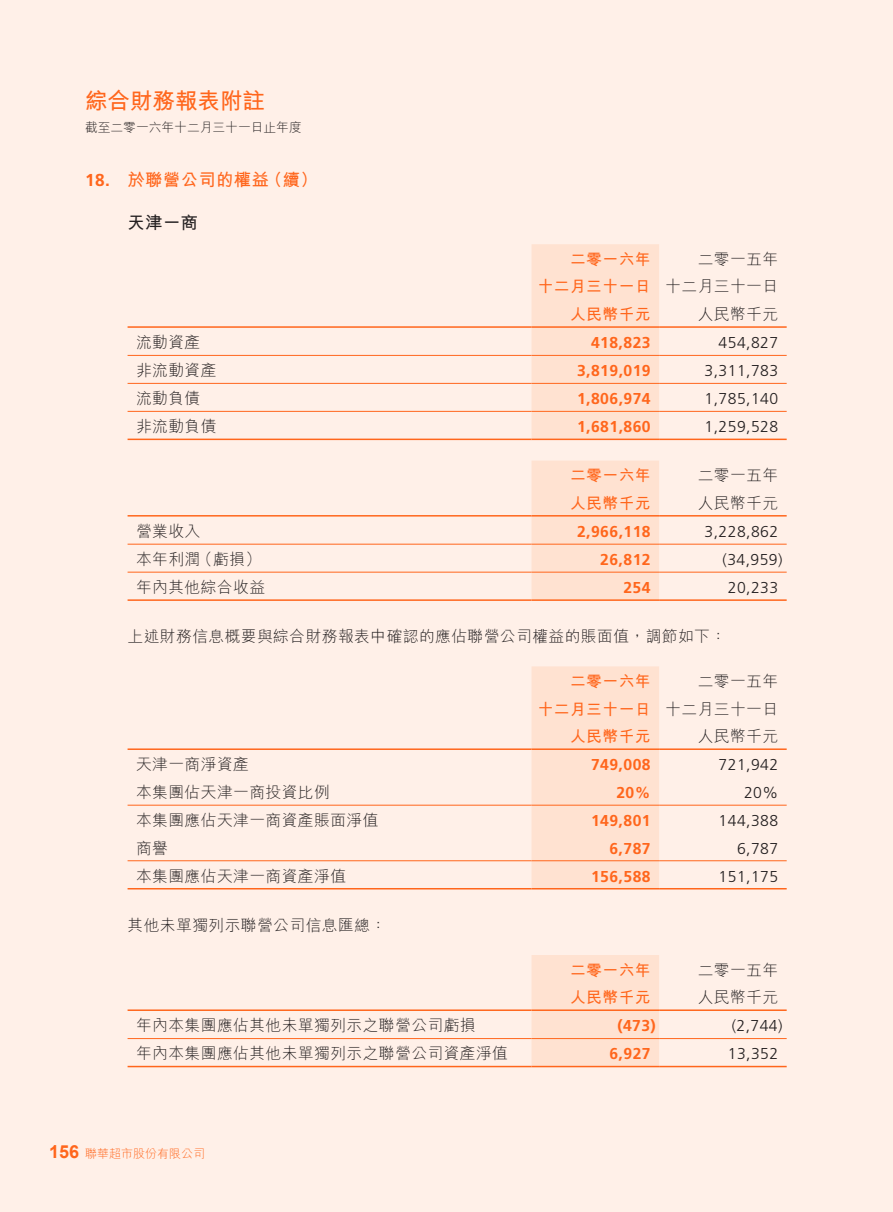
<style>
.page{position:relative;width:893px;height:1212px;background:#fff0e8}
.page>*{position:absolute;margin:0;border:0;box-sizing:border-box;transform-origin:0 0}
.t1{font:700 22.5px "M Hei HK";color:#ff661c}
.t2{font:700 17.25px "M Hei HK";letter-spacing:.03em;color:#ff661c}
.t3{font:700 17.25px "M Hei HK";color:#231f20}
.t4{font:300 15.75px "M Hei HK";letter-spacing:.03em;color:#231f20}
.t5{font:300 15.75px "Frutiger LT Std";letter-spacing:.03em;color:#231f20}
.t6{font:700 15.75px "Frutiger LT Std";letter-spacing:.03em;color:#ff661c}
.t7{font:700 15.75px "M Hei HK";letter-spacing:.03em;color:#ff661c}
.t8{font:300 12.75px "M Hei HK";color:#231f20}
.t9{font:300 12px "M Hei HK";color:#ff661c}
.s1{font-family:"Frutiger LT Std"}
.s2{font-weight:300;color:#231f20}
.s3{font-family:"Arial";font-weight:700;font-size:18px}
</style>
<div class="page">
<div style="left:531px;top:244px;width:128px;height:195px;background:#ffe2d1"></div>
<hr style="left:128px;top:326px;width:403px;height:2px;background:#ff661c">
<hr style="left:531px;top:326px;width:128px;height:2px;background:#ff661c">
<hr style="left:659px;top:326px;width:128px;height:2px;background:#ff661c">
<hr style="left:128px;top:355px;width:403px;height:1px;background:#ff661c">
<hr style="left:531px;top:355px;width:128px;height:1px;background:#ff661c">
<hr style="left:659px;top:355px;width:128px;height:1px;background:#ff661c">
<hr style="left:128px;top:383px;width:403px;height:1px;background:#ff661c">
<hr style="left:531px;top:383px;width:128px;height:1px;background:#ff661c">
<hr style="left:659px;top:383px;width:128px;height:1px;background:#ff661c">
<hr style="left:128px;top:411px;width:403px;height:1px;background:#ff661c">
<hr style="left:531px;top:411px;width:128px;height:1px;background:#ff661c">
<hr style="left:659px;top:411px;width:128px;height:1px;background:#ff661c">
<hr style="left:128px;top:439px;width:403px;height:1px;background:#ff661c">
<hr style="left:531px;top:439px;width:128px;height:1px;background:#ff661c">
<hr style="left:659px;top:439px;width:128px;height:1px;background:#ff661c">
<div style="left:531px;top:461px;width:128px;height:138px;background:#ffe2d1"></div>
<hr style="left:128px;top:515px;width:403px;height:1px;background:#ff661c">
<hr style="left:531px;top:515px;width:128px;height:1px;background:#ff661c">
<hr style="left:659px;top:515px;width:128px;height:1px;background:#ff661c">
<hr style="left:128px;top:544px;width:403px;height:1px;background:#ff661c">
<hr style="left:531px;top:544px;width:128px;height:1px;background:#ff661c">
<hr style="left:659px;top:544px;width:128px;height:1px;background:#ff661c">
<hr style="left:128px;top:572px;width:403px;height:1px;background:#ff661c">
<hr style="left:531px;top:572px;width:128px;height:1px;background:#ff661c">
<hr style="left:659px;top:572px;width:128px;height:1px;background:#ff661c">
<hr style="left:128px;top:599px;width:403px;height:2px;background:#ff661c">
<hr style="left:531px;top:599px;width:128px;height:2px;background:#ff661c">
<hr style="left:659px;top:599px;width:128px;height:2px;background:#ff661c">
<div style="left:531px;top:666px;width:128px;height:222px;background:#ffe2d1"></div>
<hr style="left:128px;top:748px;width:403px;height:2px;background:#ff661c">
<hr style="left:531px;top:748px;width:128px;height:2px;background:#ff661c">
<hr style="left:659px;top:748px;width:128px;height:2px;background:#ff661c">
<hr style="left:128px;top:805px;width:403px;height:1px;background:#ff661c">
<hr style="left:531px;top:805px;width:128px;height:1px;background:#ff661c">
<hr style="left:659px;top:805px;width:128px;height:1px;background:#ff661c">
<hr style="left:128px;top:860px;width:403px;height:1px;background:#ff661c">
<hr style="left:531px;top:860px;width:128px;height:1px;background:#ff661c">
<hr style="left:659px;top:860px;width:128px;height:1px;background:#ff661c">
<hr style="left:128px;top:888px;width:403px;height:1px;background:#ff661c">
<hr style="left:531px;top:888px;width:128px;height:1px;background:#ff661c">
<hr style="left:659px;top:888px;width:128px;height:1px;background:#ff661c">
<div style="left:531px;top:955px;width:128px;height:111px;background:#ffe2d1"></div>
<hr style="left:128px;top:1009px;width:403px;height:2px;background:#ff661c">
<hr style="left:531px;top:1009px;width:128px;height:2px;background:#ff661c">
<hr style="left:659px;top:1009px;width:128px;height:2px;background:#ff661c">
<hr style="left:128px;top:1038px;width:403px;height:1px;background:#ff661c">
<hr style="left:531px;top:1038px;width:128px;height:1px;background:#ff661c">
<hr style="left:659px;top:1038px;width:128px;height:1px;background:#ff661c">
<hr style="left:128px;top:1066px;width:403px;height:1px;background:#ff661c">
<hr style="left:531px;top:1066px;width:128px;height:1px;background:#ff661c">
<hr style="left:659px;top:1066px;width:128px;height:1px;background:#ff661c">
<h1 class="t1" style="left:85px;top:84px;width:181px">綜合財務報表附註</h1>
<p class="t8" style="left:85px;top:119px;width:218px">截至二零一六年十二月三十一日止年度</p>
<p class="t2" style="left:85px;top:167px;width:234px"><span class="s1">18.</span> 於聯營公司的權益（續）</p>
<p class="t3" style="left:128px;top:210px;width:72px">天津一商</p>
<p class="t7" style="left:570px;top:247px;width:82px">二零一六年</p>
<p class="t4" style="left:698px;top:248px;width:82px">二零一五年</p>
<p class="t7" style="left:538px;top:275px;width:242px">十二月三十一日 <span class="s2">十二月三十一日</span></p>
<p class="t7" style="left:570px;top:303px;width:82px">人民幣千元</p>
<p class="t4" style="left:698px;top:303px;width:82px">人民幣千元</p>
<p class="t4" style="left:136px;top:331px;width:66px">流動資產</p>
<p class="t6" style="left:591px;top:334px;width:61px">418,823</p>
<p class="t5" style="left:719px;top:334px;width:61px">454,827</p>
<p class="t4" style="left:136px;top:359px;width:82px">非流動資產</p>
<p class="t6" style="left:577px;top:362px;width:75px">3,819,019</p>
<p class="t5" style="left:705px;top:362px;width:75px">3,311,783</p>
<p class="t4" style="left:136px;top:387px;width:66px">流動負債</p>
<p class="t6" style="left:577px;top:389px;width:75px">1,806,974</p>
<p class="t5" style="left:705px;top:390px;width:75px">1,785,140</p>
<p class="t4" style="left:136px;top:415px;width:82px">非流動負債</p>
<p class="t6" style="left:577px;top:417px;width:75px">1,681,860</p>
<p class="t5" style="left:705px;top:418px;width:75px">1,259,528</p>
<p class="t7" style="left:570px;top:464px;width:82px">二零一六年</p>
<p class="t4" style="left:698px;top:464px;width:82px">二零一五年</p>
<p class="t7" style="left:570px;top:491px;width:82px">人民幣千元</p>
<p class="t4" style="left:698px;top:492px;width:82px">人民幣千元</p>
<p class="t4" style="left:136px;top:520px;width:66px">營業收入</p>
<p class="t6" style="left:577px;top:522px;width:75px">2,966,118</p>
<p class="t5" style="left:705px;top:523px;width:75px">3,228,862</p>
<p class="t4" style="left:136px;top:548px;width:127px">本年利潤（虧損）</p>
<p class="t6" style="left:600px;top:550px;width:52px">26,812</p>
<p class="t5" style="left:722px;top:551px;width:62px">(34,959)</p>
<p class="t4" style="left:136px;top:576px;width:131px">年內其他綜合收益</p>
<p class="t6" style="left:623px;top:578px;width:29px">254</p>
<p class="t5" style="left:728px;top:579px;width:52px">20,233</p>
<p class="t4" style="left:128px;top:625px;width:600px">上述財務信息概要與綜合財務報表中確認的應佔聯營公司權益的賬面值，調節如下：</p>
<p class="t7" style="left:570px;top:670px;width:82px">二零一六年</p>
<p class="t4" style="left:698px;top:670px;width:82px">二零一五年</p>
<p class="t7" style="left:538px;top:697px;width:242px">十二月三十一日 <span class="s2">十二月三十一日</span></p>
<p class="t7" style="left:570px;top:725px;width:82px">人民幣千元</p>
<p class="t4" style="left:698px;top:725px;width:82px">人民幣千元</p>
<p class="t4" style="left:136px;top:754px;width:114px">天津一商淨資產</p>
<p class="t6" style="left:591px;top:756px;width:61px">749,008</p>
<p class="t5" style="left:719px;top:756px;width:61px">721,942</p>
<p class="t4" style="left:136px;top:781px;width:195px">本集團佔天津一商投資比例</p>
<p class="t6" style="left:616px;top:783px;width:36px">20%</p>
<p class="t5" style="left:744px;top:784px;width:36px">20%</p>
<p class="t4" style="left:136px;top:809px;width:244px">本集團應佔天津一商資產賬面淨值</p>
<p class="t6" style="left:591px;top:811px;width:61px">149,801</p>
<p class="t5" style="left:719px;top:812px;width:61px">144,388</p>
<p class="t4" style="left:136px;top:837px;width:33px">商譽</p>
<p class="t6" style="left:609px;top:839px;width:43px">6,787</p>
<p class="t5" style="left:737px;top:839px;width:43px">6,787</p>
<p class="t4" style="left:136px;top:865px;width:212px">本集團應佔天津一商資產淨值</p>
<p class="t6" style="left:591px;top:867px;width:61px">156,588</p>
<p class="t5" style="left:719px;top:867px;width:61px">151,175</p>
<p class="t4" style="left:128px;top:914px;width:260px">其他未單獨列示聯營公司信息匯總：</p>
<p class="t7" style="left:570px;top:958px;width:82px">二零一六年</p>
<p class="t4" style="left:698px;top:959px;width:82px">二零一五年</p>
<p class="t7" style="left:570px;top:986px;width:82px">人民幣千元</p>
<p class="t4" style="left:698px;top:986px;width:82px">人民幣千元</p>
<p class="t4" style="left:136px;top:1014px;width:341px">年內本集團應佔其他未單獨列示之聯營公司虧損</p>
<p class="t6" style="left:617px;top:1017px;width:40px">(473)</p>
<p class="t5" style="left:732px;top:1017px;width:52px">(2,744)</p>
<p class="t4" style="left:136px;top:1042px;width:373px">年內本集團應佔其他未單獨列示之聯營公司資產淨值</p>
<p class="t6" style="left:609px;top:1045px;width:43px">6,927</p>
<p class="t5" style="left:728px;top:1045px;width:52px">13,352</p>
<p class="t9" style="left:49px;top:1145px;width:157px"><span class="s3">156</span> 聯華超市股份有限公司</p>
</div>
